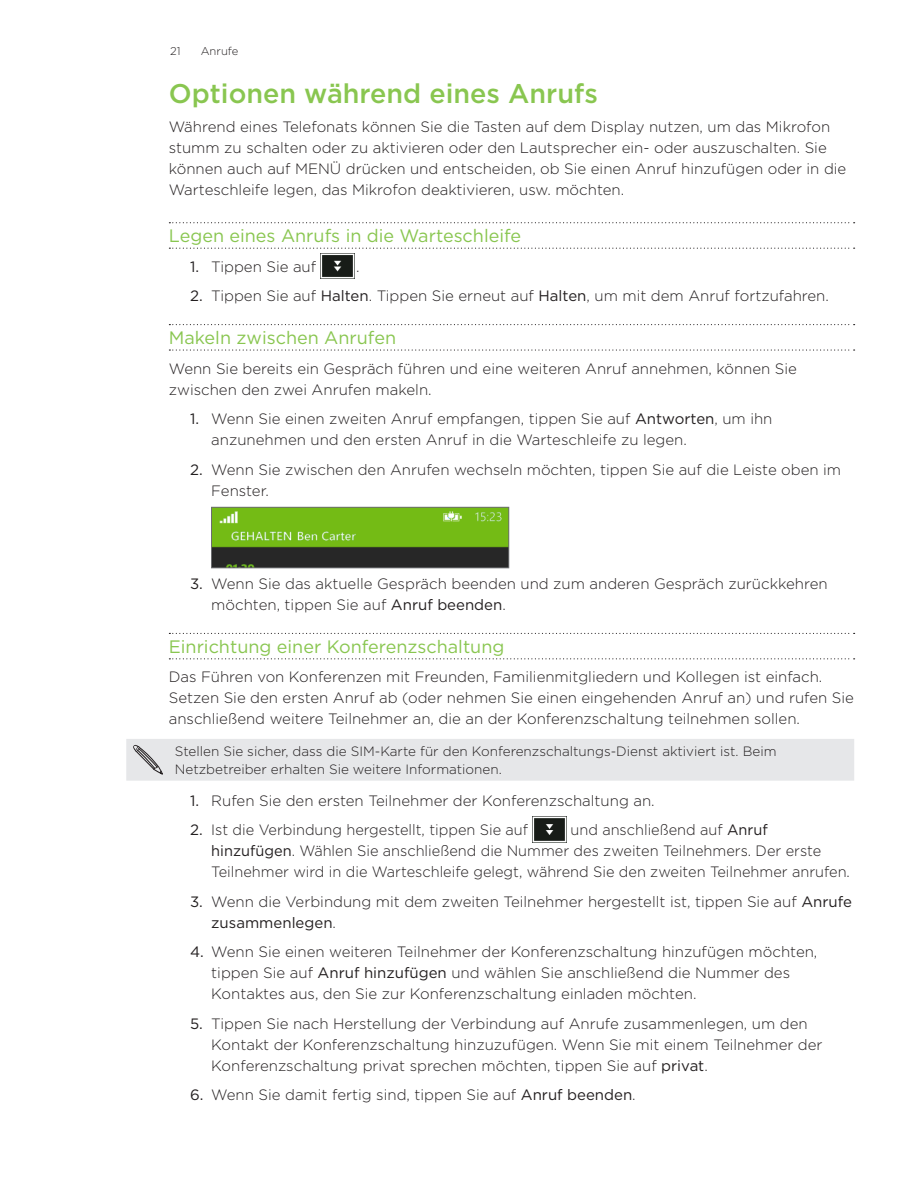
<style>
.page{position:relative;width:918px;height:1188px;background:#fff}
.page>*{position:absolute;margin:0;border:0;box-sizing:border-box;transform-origin:0 0}
.t1{font:500 27px "Gotham";color:#89c650}
.t2{font:18px "Gotham";color:#89c650}
.t3{font:300 15px/21px "Gotham";color:#231f20}
.t4{font:15px/29.5px "Gotham";color:#231f20}
.t5{font:300 13.5px/18px "Gotham";color:#231f20}
.t6{font:300 11.25px "Gotham";color:#231f20}
.s1{font-weight:400}
</style>
<div class="page">
<svg style="left:169px;top:222px;width:686px;height:1px"></svg>
<svg style="left:169px;top:248px;width:686px;height:1px"></svg>
<svg style="left:169px;top:324px;width:686px;height:1px"></svg>
<svg style="left:169px;top:349px;width:686px;height:2px"></svg>
<svg style="left:169px;top:633px;width:686px;height:1px"></svg>
<svg style="left:169px;top:658px;width:686px;height:1px"></svg>
<img style="left:321px;top:253px;width:33px;height:26px">
<img style="left:213px;top:509px;width:294px;height:57px">
<div style="left:211px;top:507px;width:298px;height:61px;border:1px solid #6c6d70"></div>
<div style="left:126px;top:739px;width:728px;height:42px;background:#e6e7e9"></div>
<img style="left:532px;top:817px;width:33px;height:25px">
<p class="t6" style="left:170px;top:43px;width:12px">21</p>
<p class="t6" style="left:201px;top:43px;width:39px">Anrufe</p>
<h1 class="t1" style="left:169px;top:75px;width:431px">Optionen während eines Anrufs</h1>
<p class="t3" style="left:169px;top:116px;width:679px">Während eines Telefonats können Sie die Tasten auf dem Display nutzen, um das Mikrofon stumm zu schalten oder zu aktivieren oder den Lautsprecher ein- oder auszuschalten. Sie können auch auf MENÜ drücken und entscheiden, ob Sie einen Anruf hinzufügen oder in die Warteschleife legen, das Mikrofon deaktivieren, usw. möchten.</p>
<p class="t2" style="left:169px;top:224px;width:354px">Legen eines Anrufs in die Warteschleife</p>
<p class="t3" style="left:211px;top:256px;width:106px">Tippen Sie auf</p>
<p class="t3" style="left:211px;top:251px;width:619px;line-height:29.5px;text-indent:145px">.<br>Tippen Sie auf <span class="s1">Halten</span>. Tippen Sie erneut auf <span class="s1">Halten</span>, um mit dem Anruf fortzufahren.</p>
<p class="t2" style="left:169px;top:326px;width:229px">Makeln zwischen Anrufen</p>
<p class="t3" style="left:169px;top:357px;width:630px">Wenn Sie bereits ein Gespräch führen und eine weiteren Anruf annehmen, können Sie zwischen den zwei Anrufen makeln.</p>
<p class="t3" style="left:211px;top:408px;width:563px;text-indent:-21px"><span class="s1">1.</span> Wenn Sie einen zweiten Anruf empfangen, tippen Sie auf <span class="s1">Antworten</span>, um ihn anzunehmen und den ersten Anruf in die Warteschleife zu legen.</p>
<p class="t3" style="left:211px;top:458px;width:631px;text-indent:-21px"><span class="s1">2.</span> Wenn Sie zwischen den Anrufen wechseln möchten, tippen Sie auf die Leiste oben im<br>Fenster.</p>
<p class="t4" style="left:190px;top:251px;width:14px">1.<br>2.</p>
<p class="t3" style="left:211px;top:573px;width:618px;text-indent:-21px"><span class="s1">3.</span> Wenn Sie das aktuelle Gespräch beenden und zum anderen Gespräch zurückkehren möchten, tippen Sie auf <span class="s1">Anruf beenden</span>.</p>
<p class="t2" style="left:169px;top:635px;width:337px">Einrichtung einer Konferenzschaltung</p>
<p class="t3" style="left:169px;top:666px;width:687px">Das Führen von Konferenzen mit Freunden, Familienmitgliedern und Kollegen ist einfach.<br>Setzen Sie den ersten Anruf ab (oder nehmen Sie einen eingehenden Anruf an) und rufen Sie anschließend weitere Teilnehmer an, die an der Konferenzschaltung teilnehmen sollen.</p>
<p class="t5" style="left:175px;top:742px;width:603px">Stellen Sie sicher, dass die SIM-Karte für den Konferenzschaltungs-Dienst aktiviert ist. Beim<br>Netzbetreiber erhalten Sie weitere Informationen.</p>
<p class="t3" style="left:211px;top:785px;width:445px;line-height:29.5px">Rufen Sie den ersten Teilnehmer der Konferenzschaltung an.<br>Ist die Verbindung hergestellt, tippen Sie auf</p>
<p class="t4" style="left:190px;top:786px;width:14px">1.<br>2.</p>
<p class="t3" style="left:211px;top:819px;width:640px;text-indent:359px">und anschließend auf <span class="s1">Anruf hinzufügen</span>. Wählen Sie anschließend die Nummer des zweiten Teilnehmers. Der erste<br>Teilnehmer wird in die Warteschleife gelegt, während Sie den zweiten Teilnehmer anrufen.</p>
<p class="t3" style="left:211px;top:891px;width:642px">Wenn die Verbindung mit dem zweiten Teilnehmer hergestellt ist, tippen Sie auf <span class="s1">Anrufe zusammenlegen</span>.</p>
<p class="t3" style="left:211px;top:941px;width:608px">Wenn Sie einen weiteren Teilnehmer der Konferenzschaltung hinzufügen möchten, tippen Sie auf <span class="s1">Anruf hinzufügen</span> und wählen Sie anschließend die Nummer des<br>Kontaktes aus, den Sie zur Konferenzschaltung einladen möchten.</p>
<p class="t3" style="left:211px;top:1013px;width:613px;text-indent:-21px"><span class="s1">5.</span> Tippen Sie nach Herstellung der Verbindung auf Anrufe zusammenlegen, um den<br>Kontakt der Konferenzschaltung hinzuzufügen. Wenn Sie mit einem Teilnehmer der<br>Konferenzschaltung privat sprechen möchten, tippen Sie auf <span class="s1">privat</span>.</p>
<p class="t3" style="left:190px;top:1084px;width:447px"><span class="s1">6.</span> Wenn Sie damit fertig sind, tippen Sie auf <span class="s1">Anruf beenden</span>.</p>
<p class="t4" style="left:190px;top:887px;width:14px">3.</p>
<p class="t4" style="left:190px;top:937px;width:15px">4.</p>
</div>
